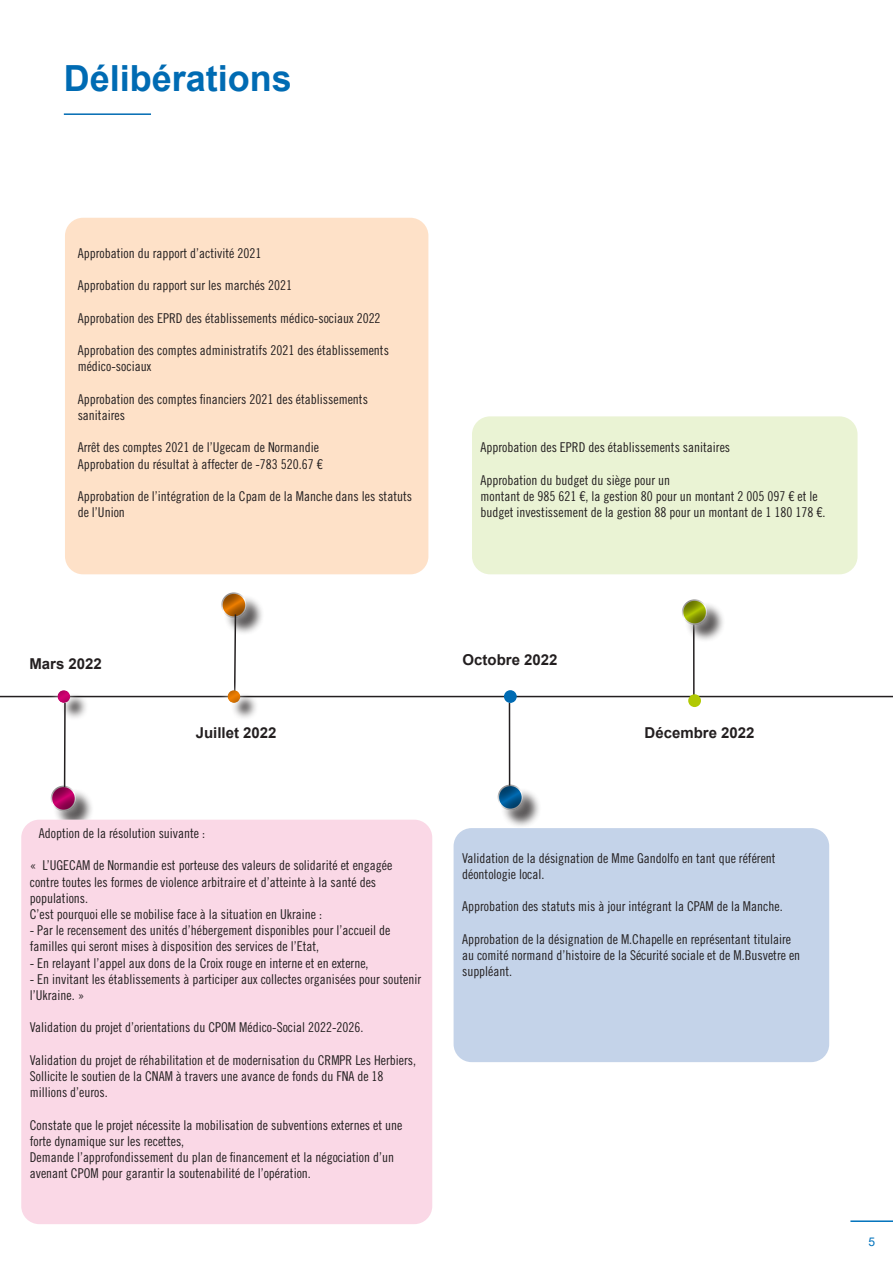
<style>
.page{position:relative;width:893px;height:1263px;background:#fff}
.page>*{position:absolute;margin:0;border:0;box-sizing:border-box;transform-origin:0 0}
.t1{font:700 36px "Arial";color:#006bb3}
.t2{font:700 15px "Arial";color:#231f20}
.t3{font:13.5px/16.2px "Trade Gothic LT Std Cn 18";color:#231f20}
.t4{font:12px "Arial";color:#0072bc}
</style>
<div class="page">
<hr style="left:0;top:696px;width:893px;height:1px;background:#231f20">
<div style="left:60px;top:693px;width:28px;height:28px;background:#231f20;opacity:.75"></div>
<div style="left:48px;top:681px;width:31px;height:31px;background:#fff;opacity:.75"></div>
<div style="left:55px;top:688px;width:16px;height:16px;background:#231f20;opacity:.5"></div>
<div style="left:53px;top:788px;width:41px;height:41px;background:#231f20;opacity:.75"></div>
<div style="left:41px;top:776px;width:45px;height:44px;background:#fff;opacity:.75"></div>
<div style="left:46px;top:781px;width:31px;height:32px;background:#231f20;opacity:.5"></div>
<div style="left:504px;top:690px;width:13px;height:13px;background:#006bb3;border-radius:50%"></div>
<div style="left:224px;top:595px;width:41px;height:41px;background:#231f20;opacity:.75"></div>
<div style="left:212px;top:583px;width:44px;height:44px;background:#fff;opacity:.75"></div>
<div style="left:219px;top:591px;width:29px;height:28px;background:#231f20;opacity:.5"></div>
<hr style="left:64px;top:703px;width:2px;height:84px;background:#231f20">
<svg style="left:233px;top:613px;width:4px;height:68px"></svg>
<div style="left:500px;top:787px;width:41px;height:41px;background:#231f20;opacity:.75"></div>
<div style="left:488px;top:775px;width:45px;height:44px;background:#fff;opacity:.75"></div>
<div style="left:496px;top:783px;width:28px;height:28px;background:#231f20;opacity:.5"></div>
<hr style="left:509px;top:703px;width:1px;height:83px;background:#231f20">
<hr style="left:693px;top:612px;width:2px;height:86px;background:#231f20">
<div style="left:685px;top:602px;width:41px;height:41px;background:#231f20;opacity:.75"></div>
<div style="left:672px;top:590px;width:45px;height:44px;background:#fff;opacity:.75"></div>
<div style="left:681px;top:598px;width:28px;height:28px;background:#231f20;opacity:.5"></div>
<div style="left:472px;top:416px;width:385px;height:158px;background:#eaf3d4;border-radius:18px"></div>
<hr style="left:64px;top:113px;width:87px;height:2px;background:#006bb3">
<div style="left:688px;top:694px;width:13px;height:13px;background:#b1c903;border-radius:50%"></div>
<div style="left:230px;top:693px;width:28px;height:28px;background:#231f20;opacity:.75"></div>
<div style="left:218px;top:681px;width:32px;height:31px;background:#fff;opacity:.75"></div>
<div style="left:226px;top:689px;width:15px;height:15px;background:#231f20;opacity:.5"></div>
<div style="left:21px;top:820px;width:411px;height:404px;background:#fad8e6;border-radius:18px"></div>
<div style="left:65px;top:218px;width:363px;height:356px;background:#fee1c8;border-radius:18px"></div>
<div style="left:454px;top:828px;width:375px;height:234px;background:#c4d3e9;border-radius:18px"></div>
<hr style="left:850px;top:1220px;width:43px;height:2px;background:#0072bc">
<p class="t1" style="left:64px;top:53px;width:230px">Délibérations</p>
<p class="t3" style="left:78px;top:245px;width:185px">Approbation du rapport d’activité 2021</p>
<p class="t3" style="left:78px;top:277px;width:216px">Approbation du rapport sur les marchés 2021</p>
<p class="t3" style="left:78px;top:310px;width:304px">Approbation des EPRD des établissements médico-sociaux 2022</p>
<p class="t3" style="left:78px;top:342px;width:313px">Approbation des comptes administratifs 2021 des établissements médico-sociaux</p>
<p class="t3" style="left:78px;top:391px;width:292px">Approbation des comptes financiers 2021 des établissements sanitaires</p>
<p class="t3" style="left:78px;top:439px;width:247px">Arrêt des comptes 2021 de l’Ugecam de Normandie<br>Approbation du résultat à affecter de -783 520.67 €</p>
<p class="t3" style="left:78px;top:488px;width:336px">Approbation de l’intégration de la Cpam de la Manche dans les statuts de l’Union</p>
<p class="t3" style="left:480px;top:439px;width:251px">Approbation des EPRD des établissements sanitaires</p>
<p class="t3" style="left:480px;top:472px;width:191px">Approbation du budget du siège pour un</p>
<p class="t3" style="left:480px;top:488px;width:346px">montant de 985 621 €, la gestion 80 pour un montant 2 005 097 € et le budget investissement de la gestion 88 pour un montant de 1 180 178 €.</p>
<p class="t2" style="left:29px;top:653px;width:74px">Mars 2022</p>
<p class="t2" style="left:196px;top:722px;width:82px">Juillet 2022</p>
<p class="t3" style="left:39px;top:825px;width:168px">Adoption de la résolution suivante :</p>
<p class="t3" style="left:30px;top:857px;width:364px">« L’UGECAM de Normandie est porteuse des valeurs de solidarité et engagée contre toutes les formes de violence arbitraire et d’atteinte à la santé des populations.</p>
<p class="t3" style="left:30px;top:906px;width:294px">C’est pourquoi elle se mobilise face à la situation en Ukraine :</p>
<p class="t3" style="left:30px;top:922px;width:362px">- Par le recensement des unités d’hébergement disponibles pour l’accueil de familles qui seront mises à disposition des services de l’Etat,</p>
<p class="t3" style="left:30px;top:954px;width:340px">- En relayant l’appel aux dons de la Croix rouge en interne et en externe,</p>
<p class="t3" style="left:30px;top:971px;width:393px">- En invitant les établissements à participer aux collectes organisées pour soutenir l’Ukraine. »</p>
<p class="t3" style="left:30px;top:1019px;width:335px">Validation du projet d’orientations du CPOM Médico-Social 2022-2026.</p>
<p class="t3" style="left:30px;top:1052px;width:388px">Validation du projet de réhabilitation et de modernisation du CRMPR Les Herbiers,</p>
<p class="t3" style="left:30px;top:1068px;width:355px">Sollicite le soutien de la CNAM à travers une avance de fonds du FNA de 18 millions d’euros.</p>
<p class="t3" style="left:30px;top:1116px;width:374px">Constate que le projet nécessite la mobilisation de subventions externes et une forte dynamique sur les recettes,</p>
<p class="t3" style="left:30px;top:1149px;width:366px">Demande l’approfondissement du plan de financement et la négociation d’un avenant CPOM pour garantir la soutenabilité de l’opération.</p>
<p class="t2" style="left:462px;top:649px;width:97px">Octobre 2022</p>
<p class="t2" style="left:644px;top:722px;width:112px">Décembre 2022</p>
<p class="t3" style="left:462px;top:849px;width:315px">Validation de la désignation de Mme Gandolfo en tant que référent déontologie local.</p>
<p class="t3" style="left:462px;top:898px;width:322px">Approbation des statuts mis à jour intégrant la CPAM de la Manche.</p>
<p class="t3" style="left:462px;top:930px;width:340px">Approbation de la désignation de M.Chapelle en représentant titulaire au comité normand d’histoire de la Sécurité sociale et de M.Busvetre en suppléant.</p>
<p class="t4" style="left:868px;top:1233px;width:8px">5</p>
</div>
